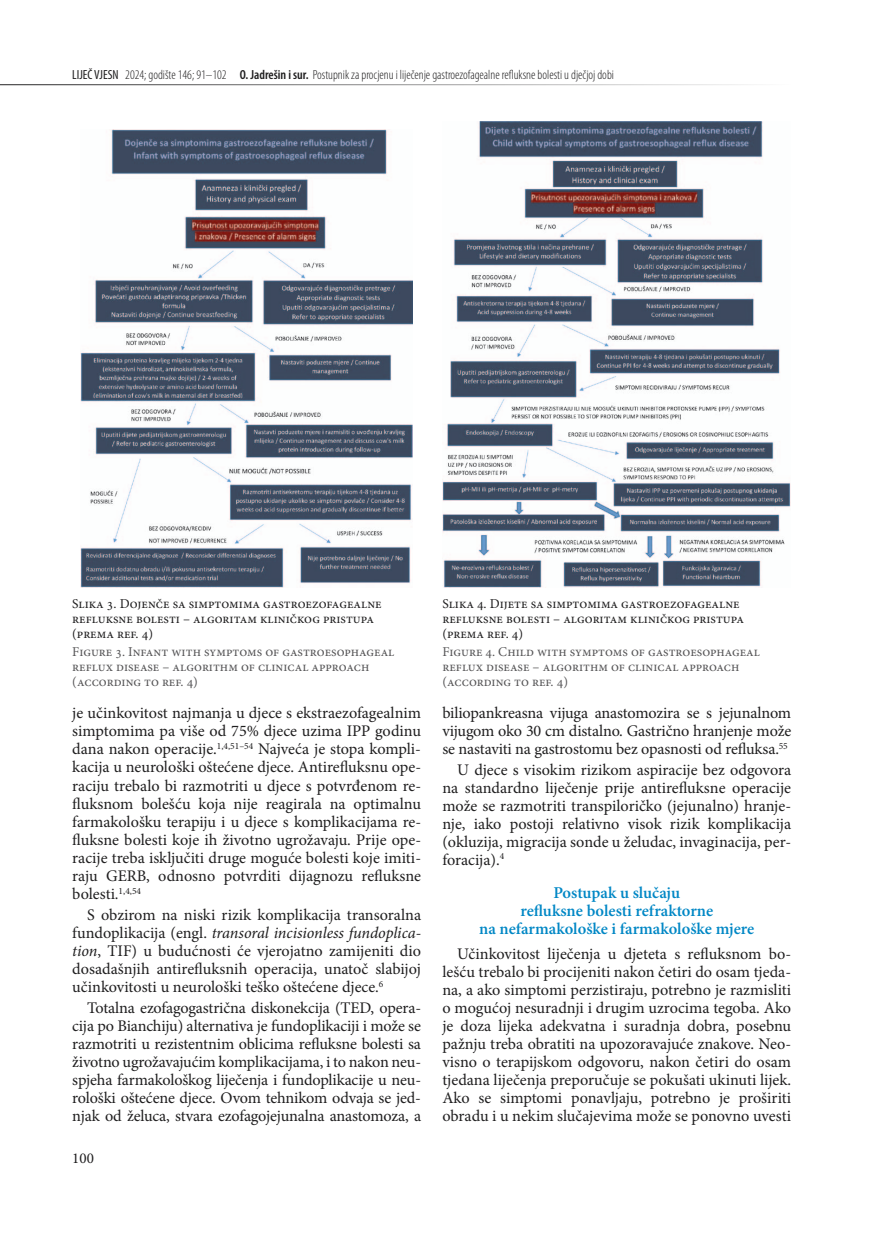
<style>
.page{position:relative;width:872px;height:1234px;background:#fff}
.page>*{position:absolute;margin:0;border:0;box-sizing:border-box;transform-origin:0 0}
.t1{font:600 16.5px/18px "Minion Pro";color:#0087c5;text-align:center}
.t2{font:16.2px/18.1px "Minion Pro";color:#1f1e1f;text-align:justify}
.t3{font:15px "Minion Pro";color:#1f1e1f}
.t4{font:13.5px/15px "Minion Pro";color:#565557}
.t5{font:13.5px/15px "Minion Pro";color:#1f1e1f}
.t6{font:300 condensed 13.2px "Myriad Pro";color:#1f1e1f}
.s1{font-weight:400}
.s2{font-weight:600}
.s3{font-style:italic}
</style>
<div class="page">
<hr style="left:0;top:84px;width:791px;height:1px;background:#1f1e1f">
<img style="left:81px;top:130px;width:332px;height:457px">
<img style="left:443px;top:121px;width:347px;height:466px">
<p class="t6" style="left:72px;top:67px;width:543px"><span class="s1">LIJEČ VJESN</span> 2024; godište 146; 91–102 <span class="s2">O. Jadrešin i sur.</span> Postupnik za procjenu i liječenje gastroezofagealne refluksne bolesti u dječjoj dobi</p>
<p class="t5" style="left:72px;top:596px;width:311px">Slika 3. Dojenče sa simptomima gastroezofagealne refluksne bolesti – algoritam kliničkog pristupa (prema ref. 4)</p>
<p class="t4" style="left:72px;top:643px;width:324px">Figure 3. Infant with symptoms of gastroesophageal reflux disease – algorithm of clinical approach (according to ref. 4)</p>
<p class="t2" style="left:72px;top:703px;width:350px">je učinkovitost najmanja u djece s ekstraezofagealnim simptomima pa više od 75% djece uzima IPP godinu dana nakon operacije.<sup>1,4,51–54</sup> Najveća je stopa kompli&shy;kacija u neurološki oštećene djece. Antirefluksnu ope&shy;raciju trebalo bi razmotriti u djece s potvrđenom re&shy;fluksnom bolešću koja nije reagirala na optimalnu farmakološku terapiju i u djece s komplikacijama re&shy;fluksne bolesti koje ih životno ugrožavaju. Prije ope&shy;racije treba isključiti druge moguće bolesti koje imiti&shy;raju GERB, odnosno potvrditi dijagnozu refluksne bolesti.<sup>1,4,54</sup></p>
<p class="t2" style="left:72px;top:905px;width:351px;text-indent:15px">S obzirom na niski rizik komplikacija transoralna fundoplikacija (engl. <span class="s3">transoral incisionless fundoplica&shy;tion</span>, TIF) u budućnosti će vjerojatno zamijeniti dio dosadašnjih antirefluksnih operacija, unatoč slabijoj učinkovitosti u neurološki teško oštećene djece.<sup>6</sup></p>
<p class="t2" style="left:72px;top:998px;width:350px;text-indent:15px">Totalna ezofagogastrična diskonekcija (TED, opera&shy;cija po Bianchiju) alternativa je fundoplikaciji i može se razmotriti u rezistentnim oblicima refluksne bolesti sa životno ugrožavajućim komplikacijama, i to nakon neu&shy;spjeha farmakološkog liječenja i fundoplikacije u neu&shy;rološki oštećene djece. Ovom tehnikom odvaja se jed&shy;njak od želuca, stvara ezofagojejunalna anastomoza, a</p>
<p class="t3" style="left:72px;top:1147px;width:23px">100</p>
<p class="t5" style="left:442px;top:596px;width:303px">Slika 4. Dijete sa simptomima gastroezofagealne refluksne bolesti – algoritam kliničkog pristupa (prema ref. 4)</p>
<p class="t4" style="left:442px;top:643px;width:319px">Figure 4. Child with symptoms of gastroesophageal reflux disease – algorithm of clinical approach (according to ref. 4)</p>
<p class="t2" style="left:442px;top:704px;width:350px">biliopankreasna vijuga anastomozira se s jejunalnom vijugom oko 30 cm distalno. Gastrično hranjenje može se nastaviti na gastrostomu bez opasnosti od refluksa.<sup>55</sup></p>
<p class="t2" style="left:442px;top:760px;width:350px;text-indent:15px">U djece s visokim rizikom aspiracije bez odgovora na standardno liječenje prije antirefluksne operacije može se razmotriti transpiloričko (jejunalno) hranje&shy;nje, iako postoji relativno visok rizik komplikacija (okluzija, migracija sonde u želudac, invaginacija, per&shy;foracija).<sup>4</sup></p>
<p class="t1" style="left:479px;top:883px;width:277px">Postupak u slučaju<br>refluksne bolesti refraktorne<br>na nefarmakološke i farmakološke mjere</p>
<p class="t2" style="left:442px;top:944px;width:350px;text-indent:15px">Učinkovitost liječenja u djeteta s refluksnom bo&shy;lešću trebalo bi procijeniti nakon četiri do osam tjeda&shy;na, a ako simptomi perzistiraju, potrebno je razmisliti o mogućoj nesuradnji i drugim uzrocima tegoba. Ako je doza lijeka adekvatna i suradnja dobra, posebnu pažnju treba obratiti na upozoravajuće znakove. Neo&shy;visno o terapijskom odgovoru, nakon četiri do osam tjedana liječenja preporučuje se pokušati ukinuti lijek.<br>Ako se simptomi ponavljaju, potrebno je proširiti obradu i u nekim slučajevima može se ponovno uvesti</p>
</div>
